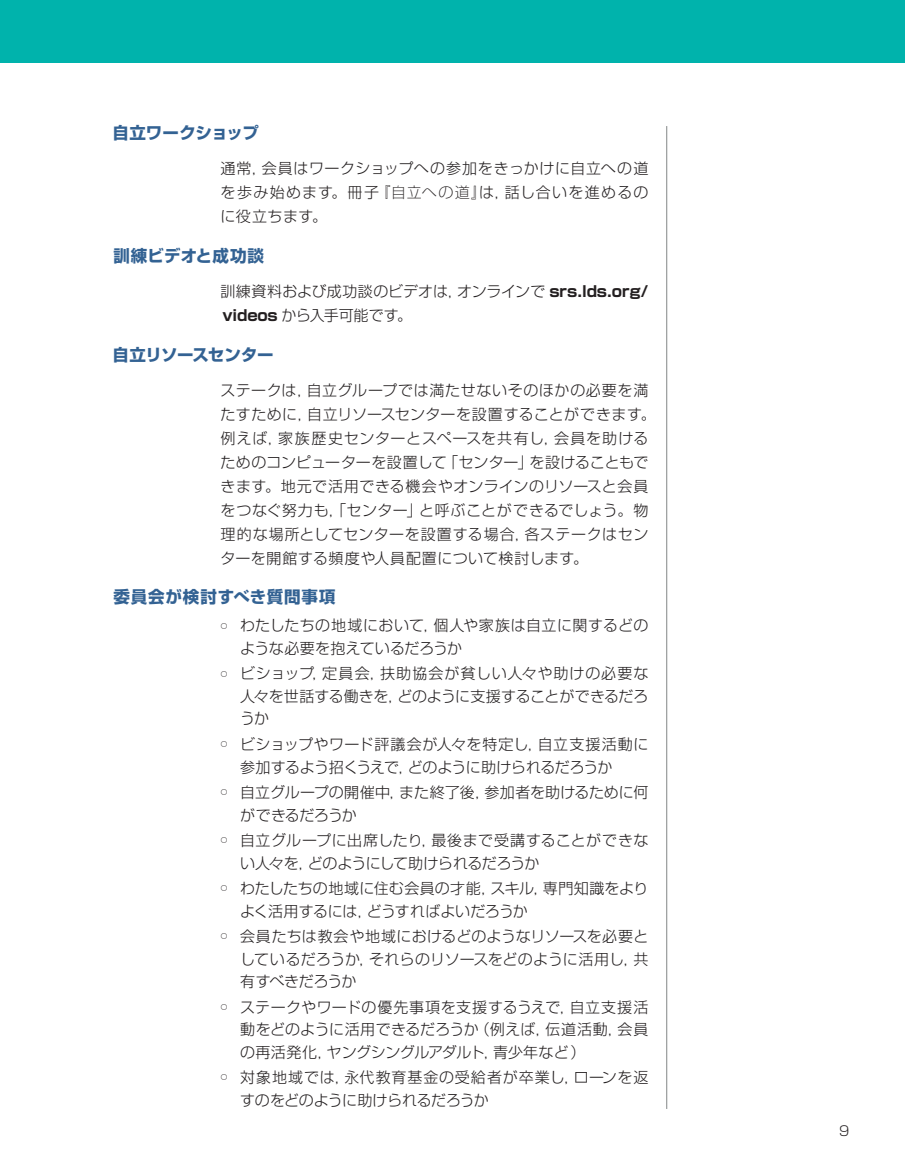
<style>
.page{position:relative;width:905px;height:1175px;background:#fff}
.page>*{position:absolute;margin:0;border:0;box-sizing:border-box;transform-origin:0 0}
.t1{font:700 16.5px "Shin Go Pr 6 N";letter-spacing:.045em;color:#336293}
.t2{font:700 16.5px "Shin Go Pr 6 N";letter-spacing:-.025em;color:#336293}
.t3{font:700 16.5px "Shin Go Pr 6 N";letter-spacing:-.015em;color:#336293}
.t4{font:700 16.5px "Shin Go Pr 6 N";letter-spacing:.01em;color:#336293}
.t5{font:300 15px/22.5px "Shin Go Pr 6 N";letter-spacing:.015em;color:#231f20;text-align:justify}
.t6{font:300 15px/24px "Shin Go Pr 6 N";letter-spacing:.035em;color:#231f20}
.t7{font:300 15px/22.5px "Shin Go Pr 6 N";letter-spacing:-.005em;color:#231f20}
.t8{font:300 13.5px "Shin Go Pr 6 N";color:#231f20}
.s1{font-stretch:expanded}
.s2{font-weight:700}
.s3{font-size:10.5px}
</style>
<div class="page">
<div style="left:0;top:0;width:904px;height:63px;background:#00b3ac"></div>
<hr style="left:666px;top:126px;width:1px;height:982px;background:#838787">
<p class="t3" style="left:113px;top:120px;width:148px">自立ワークショップ</p>
<p class="t5" style="left:220px;top:155px;width:429px;line-height:24px">通常，会員はワークショップへの参加をきっかけに自立への道を歩み始めます。冊子<span class="s1">『自立への道』</span>は，話し合いを進めるのに役立ちます。</p>
<p class="t4" style="left:113px;top:243px;width:152px">訓練ビデオと成功談</p>
<p class="t7" style="left:220px;top:278px;width:429px;line-height:24px">訓練資料および成功談のビデオは，オンラインで <span class="s2">srs.lds.org/ videos</span> から入手可能です。</p>
<p class="t2" style="left:113px;top:342px;width:163px">自立リソースセンター</p>
<p class="t6" style="left:220px;top:377px;width:437px">ステークは，自立グループでは満たせないそのほかの必要を満たすために，自立リソースセンターを設置することができます。例えば，家族歴史センターとスペースを共有し，会員を助けるためのコンピューターを設置して「センター」を設けることもできます。地元で活用できる機会やオンラインのリソースと会員をつなぐ努力も，「センター」と呼ぶことができるでしょう。物理的な場所としてセンターを設置する場合，各ステークはセンターを開館する頻度や人員配置について検討します。</p>
<p class="t1" style="left:113px;top:583px;width:223px">委員会が検討すべき質問事項</p>
<p class="t5" style="left:240px;top:613px;width:409px;text-indent:-21px"><span class="s3">⃝</span> わたしたちの地域において，個人や家族は自立に関するどのような必要を抱えているだろうか</p>
<p class="t5" style="left:240px;top:661px;width:409px;text-indent:-21px"><span class="s3">⃝</span> ビショップ，定員会，扶助協会が貧しい人々や助けの必要な人々を世話する働きを，どのように支援することができるだろうか</p>
<p class="t7" style="left:240px;top:731px;width:409px;text-indent:-21px"><span class="s3">⃝</span> ビショップやワード評議会が人々を特定し，自立支援活動に参加するよう招くうえで，どのように助けられるだろうか</p>
<p class="t7" style="left:240px;top:779px;width:409px;text-indent:-21px"><span class="s3">⃝</span> 自立グループの開催中，また終了後，参加者を助けるために何ができるだろうか</p>
<p class="t5" style="left:240px;top:827px;width:409px;text-indent:-21px"><span class="s3">⃝</span> 自立グループに出席したり，最後まで受講することができない人々を，どのようにして助けられるだろうか</p>
<p class="t7" style="left:240px;top:875px;width:409px;text-indent:-21px"><span class="s3">⃝</span> わたしたちの地域に住む会員の才能，スキル，専門知識をよりよく活用するには，どうすればよいだろうか</p>
<p class="t5" style="left:240px;top:923px;width:409px;text-indent:-21px"><span class="s3">⃝</span> 会員たちは教会や地域におけるどのようなリソースを必要としているだろうか，それらのリソースをどのように活用し，共有すべきだろうか</p>
<p class="t5" style="left:240px;top:994px;width:409px;text-indent:-21px"><span class="s3">⃝</span> ステークやワードの優先事項を支援するうえで，自立支援活動をどのように活用できるだろうか（例えば，伝道活動，会員の再活発化，ヤングシングルアダルト，青少年など）</p>
<p class="t5" style="left:240px;top:1064px;width:409px;text-indent:-21px"><span class="s3">⃝</span> 対象地域では，永代教育基金の受給者が卒業し，ローンを返すのをどのように助けられるだろうか</p>
<p class="t8" style="left:839px;top:1120px;width:12px">9</p>
</div>
